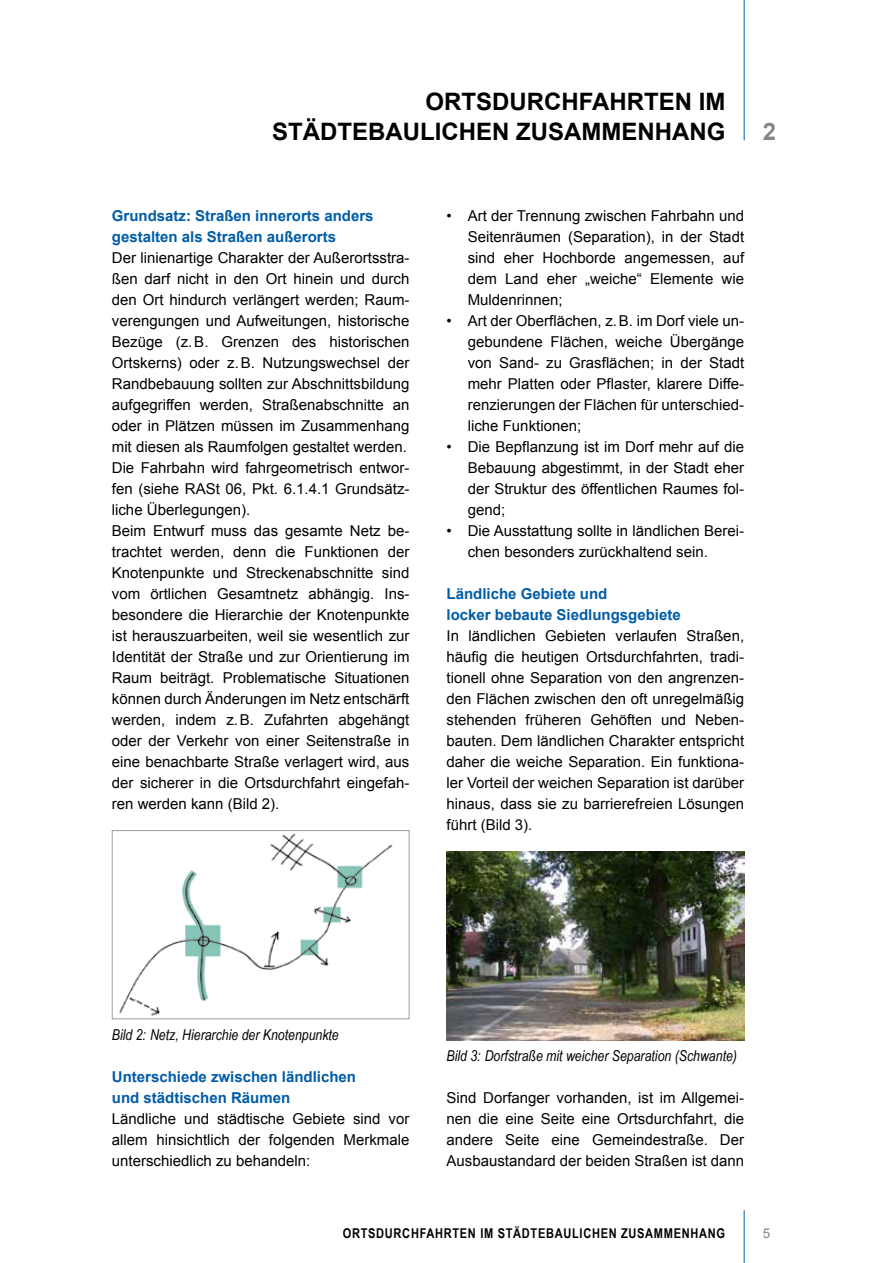
<style>
.page{position:relative;width:893px;height:1263px;background:#fff}
.page>*{position:absolute;margin:0;border:0;box-sizing:border-box;transform-origin:0 0}
.t1{font:700 24px "Arial";color:#000}
.t2{font:700 24px "Arial";color:#878786}
.t3{font:15px/21px "Arial";color:#000;text-align:justify}
.t4{font:700 15px/21px "Arial";color:#005ca9}
.t5{font:italic 15px "Arial Narrow";color:#000}
.t6{font:700 13.5px "Arial Narrow";letter-spacing:.05em;color:#000}
.t7{font:13.5px "Arial";color:#878786}
</style>
<div class="page">
<hr style="left:744px;top:0;width:1px;height:140px;background:#005ca9">
<hr style="left:744px;top:1210px;width:1px;height:53px;background:#005ca9">
<img style="left:119px;top:833px;width:274px;height:183px">
<div style="left:112px;top:830px;width:297px;height:189px;border:1px solid #9c9d9d"></div>
<img style="left:446px;top:851px;width:298px;height:189px">
<h1 class="t1" style="left:425px;top:85px;width:185px">ORTSDURCHFAHRT</h1>
<h1 class="t1" style="left:659px;top:85px;width:68px">EN IM</h1>
<h1 class="t1" style="left:272px;top:115px;width:383px">STÄDTEBAULICHEN ZUSAMMENHAN</h1>
<h1 class="t1" style="left:707px;top:115px;width:20px">G</h1>
<h1 class="t2" style="left:763px;top:115px;width:15px">2</h1>
<p class="t4" style="left:112px;top:206px;width:263px">Grundsatz: Straßen innerorts anders gestalten als Straßen außerorts</p>
<p class="t3" style="left:112px;top:247px;width:299px;text-align:left">Der linienartige Charakter der Außerortsstra&shy;ßen darf nicht in den Ort hinein und durch den Ort hindurch verlängert werden; Raum&shy;verengungen und Aufweitungen, historische Bezüge (z.B. Grenzen des historischen Ortskerns) oder z.B. Nutzungswechsel der Randbebauung sollten zur Abschnittsbildung aufgegriffen werden, Straßenabschnitte an oder in Plätzen müssen im Zusammenhang mit diesen als Raumfolgen gestaltet werden.<br>Die Fahrbahn wird fahrgeometrisch entwor&shy;fen (siehe RASt 06, Pkt. 6.1.4.1 Grundsätz&shy;liche Überlegungen).<br>Beim Entwurf muss das gesamte Netz be&shy;trachtet werden, denn die Funktionen der Knotenpunkte und Streckenabschnitte sind vom örtlichen Gesamtnetz abhängig. Ins&shy;besondere die Hierarchie der Knotenpunkte ist herauszuarbeiten, weil sie wesentlich zur Identität der Straße und zur Orientierung im Raum beiträgt. Problematische Situationen können durch Änderungen im Netz entschärft werden, indem z.B. Zufahrten abgehängt oder der Verkehr von einer Seitenstraße in eine benachbarte Straße verlagert wird, aus der sicherer in die Ortsdurchfahrt eingefah&shy;ren werden kann (Bild 2).</p>
<p class="t3" style="left:468px;top:205px;width:278px;text-indent:-21px">• Art der Trennung zwischen Fahrbahn und Seitenräumen (Separation), in der Stadt sind eher Hochborde angemessen, auf dem Land eher „weiche“ Elemente wie Muldenrinnen;</p>
<p class="t3" style="left:468px;top:310px;width:278px;text-indent:-21px">• Art der Oberflächen, z.B. im Dorf viele un&shy;gebundene Flächen, weiche Übergänge von Sand- zu Grasflächen; in der Stadt mehr Platten oder Pflaster, klarere Diffe&shy;renzierungen der Flächen für unterschied&shy;liche Funktionen;</p>
<p class="t3" style="left:468px;top:436px;width:278px;text-indent:-21px">• Die Bepflanzung ist im Dorf mehr auf die Bebauung abgestimmt, in der Stadt eher der Struktur des öffentlichen Raumes fol&shy;gend;</p>
<p class="t3" style="left:468px;top:520px;width:278px;text-indent:-21px">• Die Ausstattung sollte in ländlichen Berei&shy;chen besonders zurückhaltend sein.</p>
<p class="t4" style="left:446px;top:584px;width:236px">Ländliche Gebiete und<br>locker bebaute Siedlungsgebiete</p>
<p class="t3" style="left:446px;top:625px;width:299px">In ländlichen Gebieten verlaufen Straßen, häufig die heutigen Ortsdurchfahrten, tradi&shy;tionell ohne Separation von den angrenzen&shy;den Flächen zwischen den oft unregelmäßig stehenden früheren Gehöften und Neben&shy;bauten. Dem ländlichen Charakter entspricht daher die weiche Separation. Ein funktiona&shy;ler Vorteil der weichen Separation ist darüber hinaus, dass sie zu barrierefreien Lösungen führt (Bild 3).</p>
<p class="t5" style="left:112px;top:1024px;width:228px">Bild 2: Netz, Hierarchie der Knotenpunkte</p>
<p class="t4" style="left:112px;top:1067px;width:246px">Unterschiede zwischen ländlichen und städtischen Räumen</p>
<p class="t3" style="left:112px;top:1108px;width:299px">Ländliche und städtische Gebiete sind vor allem hinsichtlich der folgenden Merkmale unterschiedlich zu behandeln:</p>
<p class="t5" style="left:446px;top:1045px;width:292px">Bild 3: Dorfstraße mit weicher Separation (Schwante)</p>
<p class="t3" style="left:446px;top:1087px;width:299px">Sind Dorfanger vorhanden, ist im Allgemei&shy;nen die eine Seite eine Ortsdurchfahrt, die andere Seite eine Gemeindestraße. Der Ausbaustandard der beiden Straßen ist dann</p>
<p class="t6" style="left:343px;top:1223px;width:10px">ORT</p>
<p class="t6" style="left:368px;top:1223px;width:68px">SDURCHFAHRTEN</p>
<p class="t6" style="left:480px;top:1223px;width:121px">IM STÄDTEBAULICHEN</p>
<p class="t6" style="left:621px;top:1223px;width:62px">ZUSAMMENHAN</p>
<p class="t6" style="left:716px;top:1223px;width:10px">G</p>
<p class="t7" style="left:763px;top:1224px;width:9px">5</p>
</div>
